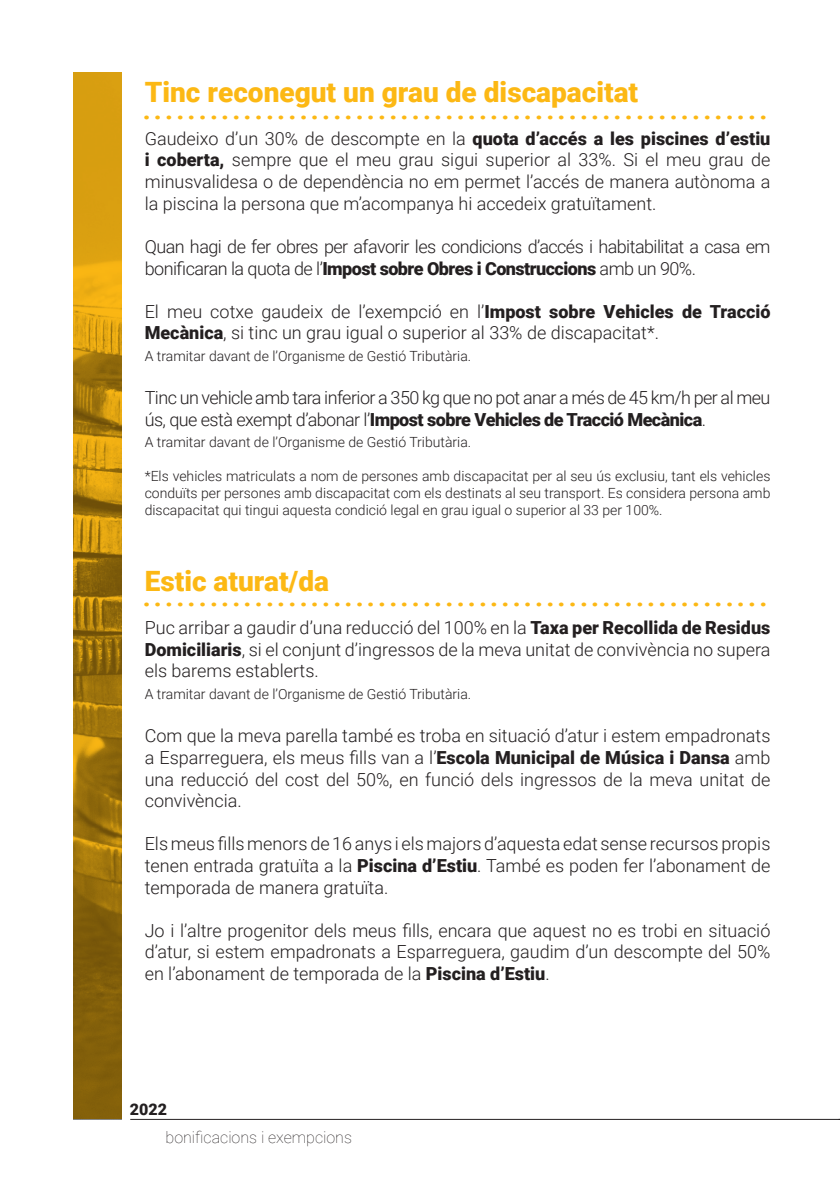
<style>
.page{position:relative;width:840px;height:1191px;background:#fff}
.page>*{position:absolute;margin:0;border:0;box-sizing:border-box;transform-origin:0 0}
.t1{font:italic 700 28px "Times New Roman";color:#fcb814}
.t2{font:900 28px "Roboto";color:#fcb814}
.t3{font:300 18px/21.6px "Roboto";color:#231f20;text-align:justify}
.t4{font:300 18px/21.6px "Roboto";letter-spacing:-.03em;color:#231f20}
.t5{font:100 16px "Roboto";color:#231f20}
.t6{font:900 16px "Roboto";color:#231f20}
.t7{font:300 14px/16.8px "Roboto";color:#231f20;text-align:justify}
.s1{font-weight:900}
</style>
<div class="page">
<img style="left:73px;top:72px;width:49px;height:1047px">
<hr style="left:130px;top:1119px;width:709px;height:1px;background:#231f20">
<p class="t2" style="left:145px;top:72px;width:494px">Tinc reconegut un grau de discapacitat</p>
<p class="t3" style="left:145px;top:127px;width:627px">Gaudeixo d’un 30% de descompte en la <span class="s1">quota d’accés a les piscines d’estiu i coberta,</span> sempre que el meu grau sigui superior al 33%. Si el meu grau de minusvalidesa o de dependència no em permet l’accés de manera autònoma a la piscina la persona que m’acompanya hi accedeix gratuïtament.</p>
<p class="t4" style="left:145px;top:235px;width:627px">Quan hagi de fer obres per afavorir les condicions d’accés i habitabilitat a casa em bonificaran la quota de l’<span class="s1">Impost sobre Obres i Construccions</span> amb un 90%.</p>
<p class="t3" style="left:145px;top:300px;width:627px">El meu cotxe gaudeix de l’exempció en l’<span class="s1">Impost sobre Vehicles de Tracció<br>Mecànica</span>, si tinc un grau igual o superior al 33% de discapacitat*.</p>
<p class="t7" style="left:145px;top:347px;width:328px">A tramitar davant de l’Organisme de Gestió Tributària.</p>
<p class="t4" style="left:145px;top:386px;width:627px">Tinc un vehicle amb tara inferior a 350 kg que no pot anar a més de 45 km/h per al meu ús, que està exempt d’abonar l’<span class="s1">Impost sobre Vehicles de Tracció Mecànica</span>.</p>
<p class="t7" style="left:145px;top:433px;width:328px">A tramitar davant de l’Organisme de Gestió Tributària.</p>
<p class="t7" style="left:145px;top:467px;width:627px">*Els vehicles matriculats a nom de persones amb discapacitat per al seu ús exclusiu, tant els vehicles conduïts per persones amb discapacitat com els destinats al seu transport. Es considera persona amb discapacitat qui tingui aquesta condició legal en grau igual o superior al 33 per 100%.</p>
<p class="t1" style="left:145px;top:90px;width:624px">........................................................</p>
<p class="t2" style="left:145px;top:561px;width:186px">Estic aturat/da</p>
<p class="t3" style="left:145px;top:616px;width:627px">Puc arribar a gaudir d’una reducció del 100% en la <span class="s1">Taxa per Recollida de Residus Domiciliaris</span>, si el conjunt d’ingressos de la meva unitat de convivència no supera els barems establerts.</p>
<p class="t7" style="left:145px;top:685px;width:328px">A tramitar davant de l’Organisme de Gestió Tributària.</p>
<p class="t3" style="left:145px;top:724px;width:627px">Com que la meva parella també es troba en situació d’atur i estem empadronats a Esparreguera, els meus fills van a l’<span class="s1">Escola Municipal de Música i Dansa</span> amb una reducció del cost del 50%, en funció dels ingressos de la meva unitat de convivència.</p>
<p class="t3" style="left:145px;top:832px;width:627px">Els meus fills menors de 16 anys i els majors d’aquesta edat sense recursos propis tenen entrada gratuïta a la <span class="s1">Piscina d’Estiu</span>. També es poden fer l’abonament de temporada de manera gratuïta.</p>
<p class="t3" style="left:145px;top:919px;width:627px">Jo i l’altre progenitor dels meus fills, encara que aquest no es trobi en situació d’atur, si estem empadronats a Esparreguera, gaudim d’un descompte del 50% en l’abonament de temporada de la <span class="s1">Piscina d’Estiu</span>.</p>
<p class="t1" style="left:145px;top:577px;width:624px">........................................................</p>
<p class="t6" style="left:130px;top:1097px;width:39px">2022</p>
<p class="t5" style="left:165px;top:1126px;width:188px">bonificacions i exempcions</p>
</div>
